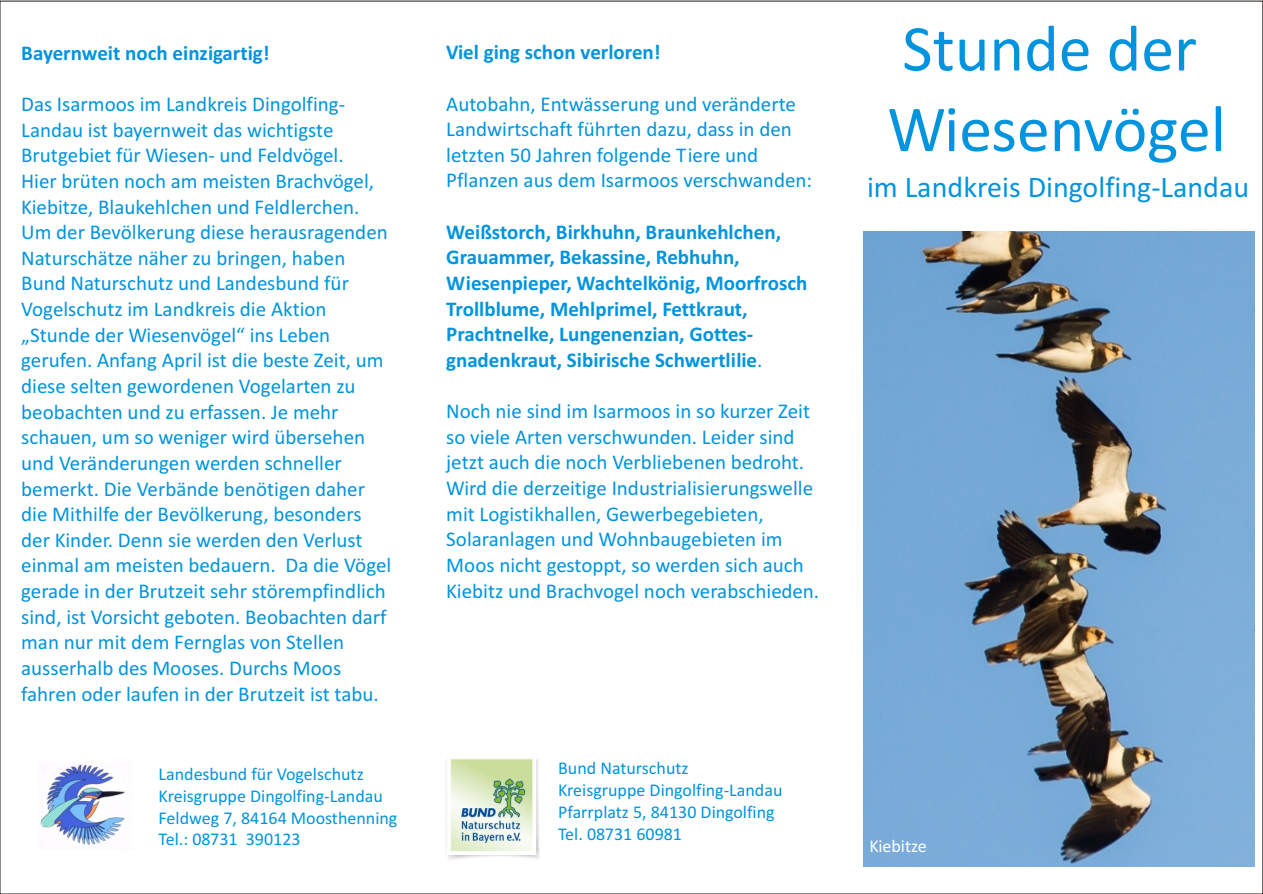
<style>
.page{position:relative;width:1263px;height:894px;background:#fff}
.page>*{position:absolute;margin:0;border:0;box-sizing:border-box;transform-origin:0 0}
.t1{font:66px/80.6px "Calibri";color:#0094de}
.t2{font:30px "Calibri";color:#0094de}
.t3{font:21px/25.7px "Calibri";color:#0094de}
.t4{font:700 21px/25.7px "Calibri";color:#0094de}
.t5{font:18px/21.9px "Calibri";color:#0094de}
.t6{font:18px "Calibri";color:#fff}
.s1{font-weight:400}
</style>
<div class="page">
<img style="left:863px;top:231px;width:392px;height:635px">
<img style="left:446px;top:759px;width:94px;height:101px">
<img style="left:40px;top:764px;width:85px;height:81px">
<p class="t4" style="left:21px;top:42px;width:250px">Bayernweit noch einzigartig!</p>
<p class="t3" style="left:21px;top:93px;width:372px">Das Isarmoos im Landkreis Dingolfing-Landau ist bayernweit das wichtigste Brutgebiet für Wiesen- und Feldvögel.<br>Hier brüten noch am meisten Brachvögel, Kiebitze, Blaukehlchen und Feldlerchen.<br>Um der Bevölkerung diese herausragenden Naturschätze näher zu bringen, haben Bund Naturschutz und Landesbund für Vogelschutz im Landkreis die Aktion „Stunde der Wiesenvögel“ ins Leben gerufen. Anfang April ist die beste Zeit, um diese selten gewordenen Vogelarten zu beobachten und zu erfassen. Je mehr schauen, um so weniger wird übersehen und Veränderungen werden schneller bemerkt. Die Verbände benötigen daher die Mithilfe der Bevölkerung, besonders der Kinder. Denn sie werden den Verlust einmal am meisten bedauern. Da die Vögel gerade in der Brutzeit sehr störempfindlich sind, ist Vorsicht geboten. Beobachten darf man nur mit dem Fernglas von Stellen ausserhalb des Mooses. Durchs Moos fahren oder laufen in der Brutzeit ist tabu.</p>
<p class="t5" style="left:159px;top:764px;width:240px">Landesbund für Vogelschutz<br>Kreisgruppe Dingolfing-Landau<br>Feldweg 7, 84164 Moosthenning<br>Tel.: 08731 390123</p>
<p class="t4" style="left:446px;top:41px;width:216px">Viel ging schon verloren!</p>
<p class="t3" style="left:446px;top:92px;width:367px">Autobahn, Entwässerung und veränderte Landwirtschaft führten dazu, dass in den letzten 50 Jahren folgende Tiere und Pflanzen aus dem Isarmoos verschwanden:</p>
<p class="t4" style="left:446px;top:221px;width:363px">Weißstorch, Birkhuhn, Braunkehlchen, Grauammer, Bekassine, Rebhuhn, Wiesenpieper, Wachtelkönig, Moorfrosch Trollblume, Mehlprimel, Fettkraut, Prachtnelke, Lungenenzian, Gottes&shy;gnadenkraut, Sibirische Schwertlilie<span class="s1">.</span></p>
<p class="t3" style="left:446px;top:400px;width:374px">Noch nie sind im Isarmoos in so kurzer Zeit so viele Arten verschwunden. Leider sind jetzt auch die noch Verbliebenen bedroht.<br>Wird die derzeitige Industrialisierungswelle mit Logistikhallen, Gewerbegebieten, Solaranlagen und Wohnbaugebieten im Moos nicht gestoppt, so werden sich auch Kiebitz und Brachvogel noch verabschieden.</p>
<p class="t5" style="left:558px;top:758px;width:226px">Bund Naturschutz<br>Kreisgruppe Dingolfing-Landau<br>Pfarrplatz 5, 84130 Dingolfing<br>Tel. 08731 60981</p>
<h1 class="t1" style="left:887px;top:14px;width:340px">Stunde der<br>Wiesenvögel</h1>
<h2 class="t2" style="left:867px;top:175px;width:384px">im Landkreis Dingolfing-Landau</h2>
<p class="t6" style="left:869px;top:838px;width:59px">Kiebitze</p>
</div>
